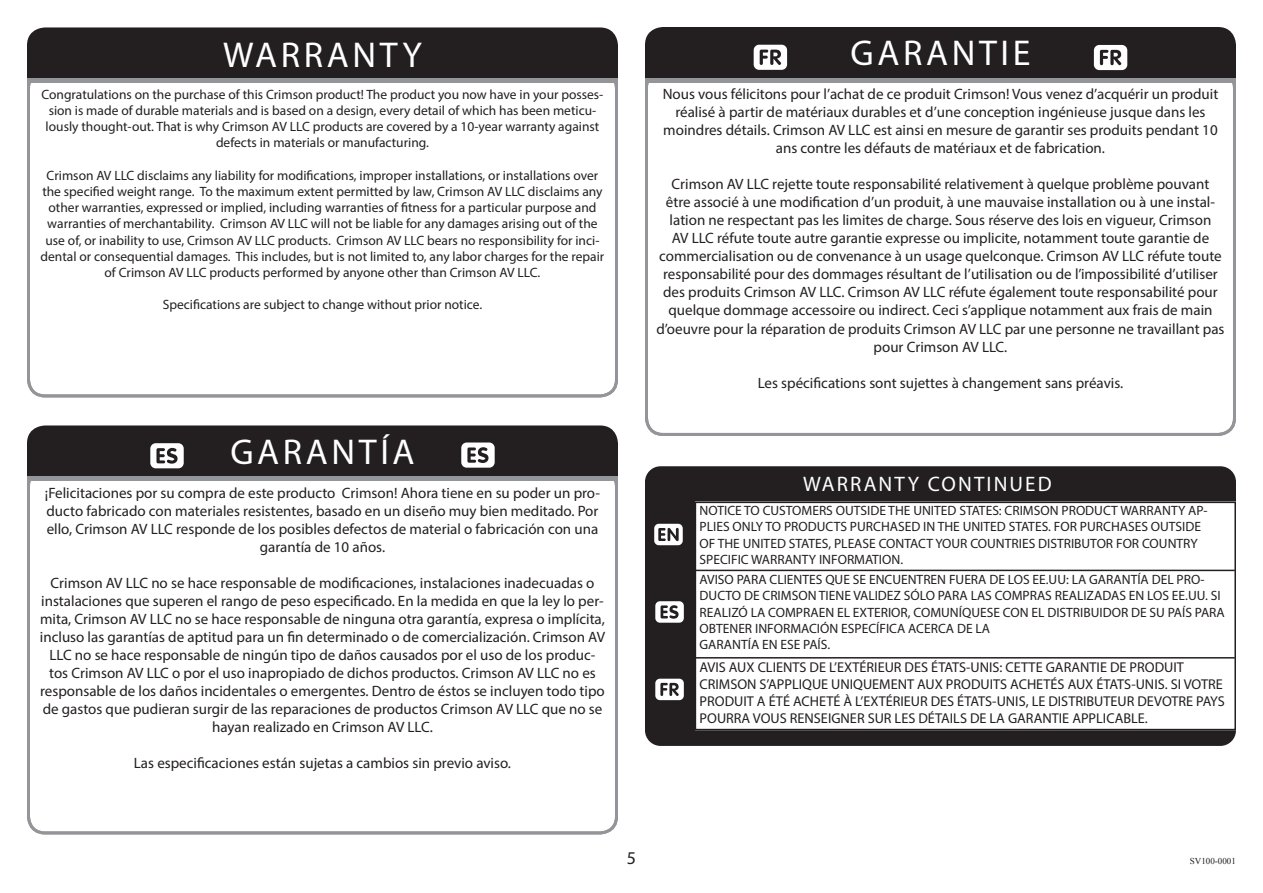
<style>
.page{position:relative;width:1263px;height:893px;background:#fff}
.page>*{position:absolute;margin:0;border:0;box-sizing:border-box;transform-origin:0 0}
.t1{font:36px "Myriad Pro";letter-spacing:.1em;color:#fff}
.t2{font:21px "Myriad Pro";letter-spacing:.1em;color:#fff}
.t3{font:18px "Myriad Pro";color:#231f20}
.t4{font:15px/18px "Myriad Pro";color:#231f20;text-align:center}
.t5{font:14.25px/17.1px "Myriad Pro";color:#231f20}
.t6{font:13.5px/16.2px "Myriad Pro";color:#231f20;text-align:center}
.t7{font:9px "Times New Roman";color:#231f20}
</style>
<div class="page">
<div style="left:27px;top:71px;width:591px;height:326px;border:3px solid #939598;border-radius:17px"></div>
<div style="left:27px;top:27px;width:591px;height:51px;background:#231f20;border-radius:18px"></div>
<div style="left:27px;top:54px;width:591px;height:24px;background:#231f20"></div>
<div style="left:27px;top:78px;width:591px;height:5px;background:#939598"></div>
<div style="left:27px;top:469px;width:591px;height:365px;border:3px solid #939598;border-radius:17px"></div>
<div style="left:27px;top:425px;width:591px;height:51px;background:#231f20;border-radius:18px"></div>
<div style="left:27px;top:452px;width:591px;height:24px;background:#231f20"></div>
<div style="left:27px;top:476px;width:591px;height:5px;background:#939598"></div>
<div style="left:150px;top:443px;width:34px;height:25px;background:#fff;border-radius:5px"></div>
<svg style="left:156px;top:448px;width:22px;height:16px"></svg>
<div style="left:461px;top:442px;width:34px;height:26px;background:#fff;border-radius:5px"></div>
<svg style="left:467px;top:447px;width:21px;height:16px"></svg>
<div style="left:645px;top:70px;width:591px;height:366px;border:3px solid #939598;border-radius:17px"></div>
<div style="left:645px;top:27px;width:591px;height:51px;background:#231f20;border-radius:18px"></div>
<div style="left:645px;top:54px;width:591px;height:24px;background:#231f20"></div>
<div style="left:645px;top:78px;width:591px;height:5px;background:#939598"></div>
<div style="left:754px;top:45px;width:33px;height:25px;background:#fff;border-radius:5px"></div>
<svg style="left:760px;top:50px;width:21px;height:15px"></svg>
<div style="left:1094px;top:45px;width:33px;height:25px;background:#fff;border-radius:5px"></div>
<svg style="left:1100px;top:50px;width:21px;height:15px"></svg>
<div style="left:645px;top:466px;width:591px;height:35px;background:#231f20"></div>
<div style="left:645px;top:500px;width:50px;height:230px;background:#231f20"></div>
<div style="left:695px;top:502px;width:541px;height:228px;border:2px solid #231f20"></div>
<hr style="left:696px;top:570px;width:539px;height:1px;background:#231f20">
<hr style="left:696px;top:657px;width:539px;height:2px;background:#231f20">
<div style="left:655px;top:601px;width:29px;height:22px;background:#fff;border-radius:5px"></div>
<svg style="left:660px;top:605px;width:18px;height:14px"></svg>
<div style="left:655px;top:679px;width:29px;height:21px;background:#fff;border-radius:5px"></div>
<svg style="left:660px;top:683px;width:19px;height:13px"></svg>
<div style="left:654px;top:524px;width:29px;height:21px;background:#fff;border-radius:5px"></div>
<svg style="left:658px;top:528px;width:21px;height:13px"></svg>
<svg style="left:645px;top:730px;width:591px;height:16px;background:#292526"></svg>
<p class="t1" style="left:223px;top:33px;width:200px">WARRANTY</p>
<p class="t6" style="left:42px;top:86px;width:563px">Congratulations on the purchase of this Crimson product! The product you now have in your posses&shy;sion is made of durable materials and is based on a design, every detail of which has been meticu&shy;lously thought-out. That is why Crimson AV LLC products are covered by a 10-year warranty against defects in materials or manufacturing.</p>
<p class="t6" style="left:41px;top:167px;width:565px">Crimson AV LLC disclaims any liability for modifications, improper installations, or installations over the specified weight range. To the maximum extent permitted by law, Crimson AV LLC disclaims any other warranties, expressed or implied, including warranties of fitness for a particular purpose and warranties of merchantability. Crimson AV LLC will not be liable for any damages arising out of the use of, or inability to use, Crimson AV LLC products. Crimson AV LLC bears no responsibility for inci&shy;dental or consequential damages. This includes, but is not limited to, any labor charges for the repair of Crimson AV LLC products performed by anyone other than Crimson AV LLC.</p>
<p class="t6" style="left:163px;top:297px;width:321px">Specifications are subject to change without prior notice.</p>
<p class="t1" style="left:230px;top:430px;width:186px">GARANTÍA</p>
<p class="t4" style="left:45px;top:484px;width:556px">¡Felicitaciones por su compra de este producto Crimson! Ahora tiene en su poder un pro&shy;ducto fabricado con materiales resistentes, basado en un diseño muy bien meditado. Por ello, Crimson AV LLC responde de los posibles defectos de material o fabricación con una garantía de 10 años.</p>
<p class="t4" style="left:40px;top:574px;width:567px">Crimson AV LLC no se hace responsable de modificaciones, instalaciones inadecuadas o instalaciones que superen el rango de peso especificado. En la medida en que la ley lo per&shy;mita, Crimson AV LLC no se hace responsable de ninguna otra garantía, expresa o implícita, incluso las garantías de aptitud para un fin determinado o de comercialización. Crimson AV LLC no se hace responsable de ningún tipo de daños causados por el uso de los produc&shy;tos Crimson AV LLC o por el uso inapropiado de dichos productos. Crimson AV LLC no es responsable de los daños incidentales o emergentes. Dentro de éstos se incluyen todo tipo de gastos que pudieran surgir de las reparaciones de productos Crimson AV LLC que no se hayan realizado en Crimson AV LLC.</p>
<p class="t4" style="left:134px;top:754px;width:379px">Las especificaciones están sujetas a cambios sin previo aviso.</p>
<p class="t1" style="left:850px;top:31px;width:181px">GARANTIE</p>
<p class="t4" style="left:663px;top:85px;width:557px">Nous vous félicitons pour l’achat de ce produit Crimson! Vous venez d’acquérir un produit réalisé à partir de matériaux durables et d’une conception ingénieuse jusque dans les moindres détails. Crimson AV LLC est ainsi en mesure de garantir ses produits pendant 10 ans contre les défauts de matériaux et de fabrication.</p>
<p class="t4" style="left:656px;top:175px;width:570px">Crimson AV LLC rejette toute responsabilité relativement à quelque problème pouvant<br>être associé à une modification d’un produit, à une mauvaise installation ou à une instal&shy;lation ne respectant pas les limites de charge. Sous réserve des lois en vigueur, Crimson<br>AV LLC réfute toute autre garantie expresse ou implicite, notamment toute garantie de commercialisation ou de convenance à un usage quelconque. Crimson AV LLC réfute toute responsabilité pour des dommages résultant de l’utilisation ou de l’impossibilité d’utiliser des produits Crimson AV LLC. Crimson AV LLC réfute également toute responsabilité pour quelque dommage accessoire ou indirect. Ceci s’applique notamment aux frais de main d’oeuvre pour la réparation de produits Crimson AV LLC par une personne ne travaillant pas pour Crimson AV LLC.</p>
<p class="t4" style="left:758px;top:373px;width:367px">Les spécifications sont sujettes à changement sans préavis.</p>
<p class="t2" style="left:803px;top:471px;width:250px">WARRANTY CONTINUED</p>
<p class="t6" style="left:700px;top:502px;width:509px;text-align:left">NOTICE TO CUSTOMERS OUTSIDE THE UNITED STATES: CRIMSON PRODUCT WARRANTY AP-PLIES ONLY TO PRODUCTS PURCHASED IN THE UNITED STATES. FOR PURCHASES OUTSIDE OF THE UNITED STATES, PLEASE CONTACT YOUR COUNTRIES DISTRIBUTOR FOR COUNTRY SPECIFIC WARRANTY INFORMATION.</p>
<p class="t6" style="left:700px;top:571px;width:527px;text-align:left">AVISO PARA CLIENTES QUE SE ENCUENTREN FUERA DE LOS EE.UU: LA GARANTÍA DEL PRO-DUCTO DE CRIMSON TIENE VALIDEZ SÓLO PARA LAS COMPRAS REALIZADAS EN LOS EE.UU. SI REALIZÓ LA COMPRAEN EL EXTERIOR, COMUNÍQUESE CON EL DISTRIBUIDOR DE SU PAÍS PARA OBTENER INFORMACIÓN ESPECÍFICA ACERCA DE LA</p>
<p class="t6" style="left:700px;top:636px;width:132px">GARANTÍA EN ESE PAÍS.</p>
<p class="t5" style="left:700px;top:659px;width:527px">AVIS AUX CLIENTS DE L’EXTÉRIEUR DES ÉTATS-UNIS: CETTE GARANTIE DE PRODUIT CRIMSON S’APPLIQUE UNIQUEMENT AUX PRODUITS ACHETÉS AUX ÉTATS-UNIS. SI VOTRE PRODUIT A ÉTÉ ACHETÉ À L’EXTÉRIEUR DES ÉTATS-UNIS, LE DISTRIBUTEUR DEVOTRE PAYS POURRA VOUS RENSEIGNER SUR LES DÉTAILS DE LA GARANTIE APPLICABLE.</p>
<p class="t3" style="left:627px;top:846px;width:11px">5</p>
<p class="t7" style="left:1190px;top:855px;width:47px">SV100-0001</p>
</div>
